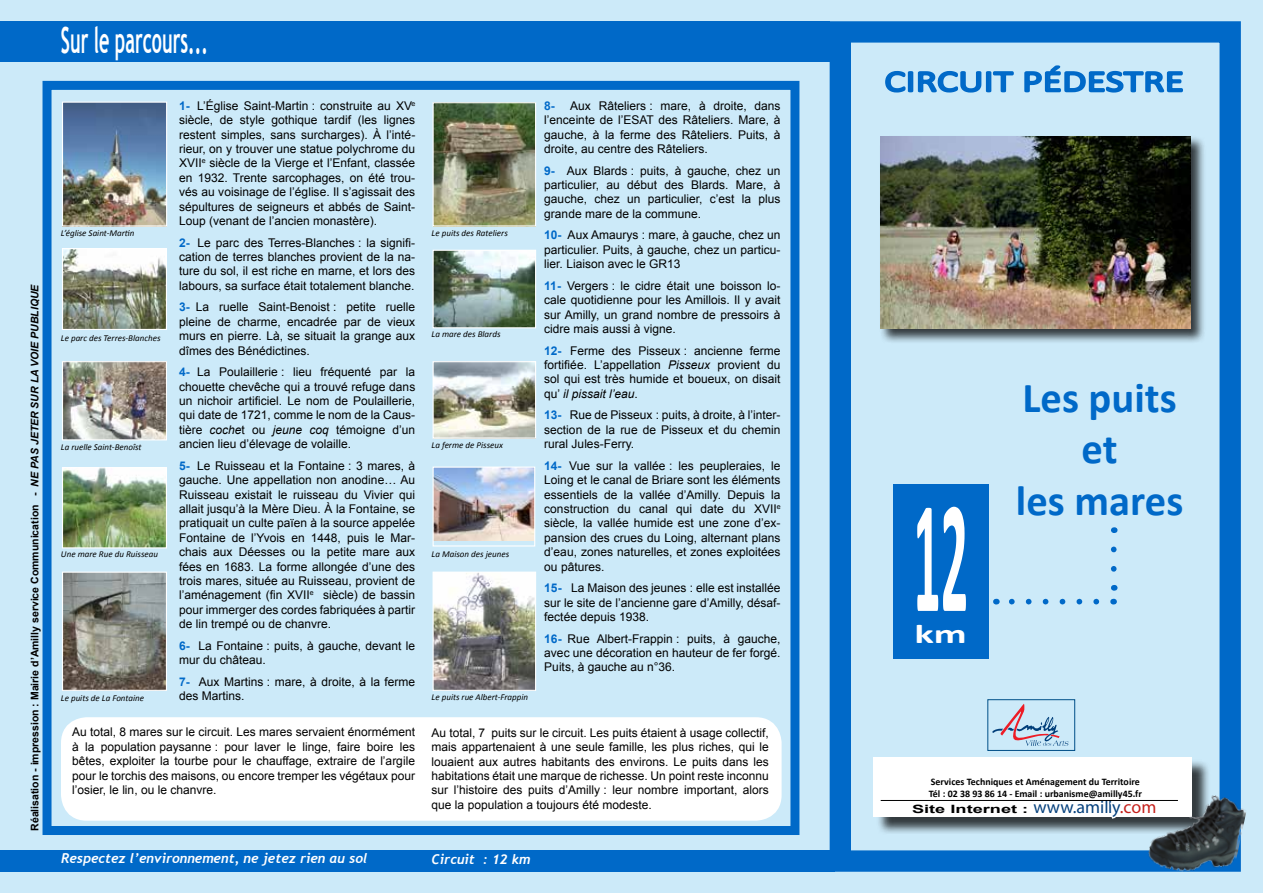
<style>
.page{position:relative;width:1263px;height:893px;background:#cceaf9}
.page>*{position:absolute;margin:0;border:0;box-sizing:border-box;transform-origin:0 0}
.t1{font:700 162px "Calibri";color:#fff;scale:.33 1}
.t2{font:700 42.9px/51.4px "Calibri";color:#0069c8;text-align:center}
.t3{font:700 36px "Trebuchet MS";color:#fff;scale:.5 1}
.t4{font:30px "Calibri";color:#0069c8;scale:1.33 1}
.t5{font:700 27px "Calibri";color:#fff;scale:1.5 1}
.t6{font:italic 700 13.5px "Trebuchet";color:#fff}
.t7{font:12px/14.4px "Arial";color:#000;text-align:justify}
.t8{font:700 12px "Arial";color:#0069c8}
.t9{font:700 11.4px "Arial";color:#000;scale:1.59 1}
.t10{font:700 10.5px "Arial";color:#000}
.t11{font:700 10.05px/12px "Calibri";color:#000}
.t12{font:italic 9px "Calibri";color:#000}
.s1{font-style:italic}
.s2{font-weight:700;color:#0069c8}
.s3{font-family:"Myriad Pro";font-weight:400;font-size:18px;color:#06417d}
.s4{font-family:"Myriad Pro";font-weight:400;font-size:18px;color:#c5211c}
</style>
<div class="page">
<div style="left:43px;top:81px;width:756px;height:754px;border:9px solid #0069c8"></div>
<div style="left:0;top:21px;width:830px;height:40px;background:#0069c8"></div>
<div style="left:0;top:850px;width:835px;height:22px;background:#0069c8"></div>
<div style="left:65px;top:722px;width:712px;height:94px;background:#fff;border-radius:21px"></div>
<div style="left:61px;top:717px;width:721px;height:104px;border:9px solid #fff;border-radius:21px"></div>
<img style="left:64px;top:104px;width:101px;height:121px">
<div style="left:62px;top:102px;width:105px;height:125px;border:1px solid #fff"></div>
<img style="left:64px;top:250px;width:101px;height:78px">
<div style="left:62px;top:248px;width:105px;height:82px;border:1px solid #fff"></div>
<img style="left:64px;top:363px;width:101px;height:75px">
<div style="left:62px;top:361px;width:105px;height:79px;border:1px solid #fff"></div>
<img style="left:64px;top:469px;width:101px;height:77px">
<div style="left:62px;top:467px;width:105px;height:81px;border:1px solid #fff"></div>
<img style="left:64px;top:574px;width:101px;height:115px">
<div style="left:62px;top:572px;width:105px;height:119px;border:1px solid #fff"></div>
<img style="left:435px;top:104px;width:99px;height:121px">
<div style="left:433px;top:102px;width:103px;height:125px;border:1px solid #fff"></div>
<img style="left:435px;top:252px;width:99px;height:74px">
<div style="left:433px;top:250px;width:103px;height:78px;border:1px solid #fff"></div>
<img style="left:435px;top:363px;width:99px;height:74px">
<div style="left:433px;top:361px;width:103px;height:78px;border:1px solid #fff"></div>
<img style="left:435px;top:469px;width:98px;height:72px">
<div style="left:433px;top:467px;width:102px;height:80px;border:1px solid #fff"></div>
<img style="left:435px;top:574px;width:99px;height:115px">
<div style="left:433px;top:572px;width:103px;height:119px;border:1px solid #fff"></div>
<div style="left:830px;top:21px;width:411px;height:851px;border:21px solid #0069c8"></div>
<svg style="left:885px;top:71px;width:129px;height:22px"></svg>
<svg style="left:1024px;top:65px;width:159px;height:28px"></svg>
<div style="left:879px;top:135px;width:328px;height:209px;background:#000;opacity:.75"></div>
<img style="left:880px;top:136px;width:311px;height:192px">
<div style="left:876px;top:759px;width:335px;height:76px;background:#000;opacity:.75"></div>
<div style="left:874px;top:757px;width:318px;height:59px;background:#fff"></div>
<svg style="left:1030px;top:816px;width:116px;height:19px"></svg>
<svg style="left:992px;top:704px;width:76px;height:42px"></svg>
<div style="left:988px;top:699px;width:87px;height:52px;border:1px solid #004f88"></div>
<hr style="left:881px;top:800px;width:297px;height:1px;background:#000">
<svg style="left:1111px;top:549px;width:5px;height:23px"></svg>
<svg style="left:1009px;top:599px;width:87px;height:5px"></svg>
<div style="left:893px;top:485px;width:95px;height:174px;background:#0069c8"></div>
<img style="left:1146px;top:784px;width:100px;height:88px">
<p class="t10" style="left:28px;top:831px;width:548px;rotate:-90deg">Réalisation - impression : Mairie d’Amilly service Communication - <span class="s1">NE PAS JETER SUR LA VOIE PUBLIQUE</span></p>
<h3 class="t3" style="left:61px;top:18px;width:296px">Sur le parcours...</h3>
<p class="t12" style="left:61px;top:227px;width:75px">L’église Saint-Martin</p>
<p class="t12" style="left:61px;top:331px;width:101px">Le parc des Terres-Blanches</p>
<p class="t12" style="left:61px;top:441px;width:82px">La ruelle Saint-Benoîst</p>
<p class="t12" style="left:61px;top:548px;width:99px">Une mare Rue du Ruisseau</p>
<p class="t12" style="left:61px;top:692px;width:85px">Le puits de La Fontaine</p>
<p class="t7" style="left:179px;top:98px;width:238px"><span class="s2">1-</span> L’Église Saint-Martin : construite au XV<sup>e </sup>siècle, de style gothique tardif (les lignes restent simples, sans surcharges). À l’inté&shy;rieur, on y trouver une statue polychrome du XVII<sup>e</sup> siècle de la Vierge et l’Enfant, classée en 1932. Trente sarcophages, on été trou&shy;vés au voisinage de l’église. Il s’agissait des sépultures de seigneurs et abbés de Saint-Loup (venant de l’ancien monastère).</p>
<p class="t7" style="left:179px;top:235px;width:238px"><span class="s2">2-</span> Le parc des Terres-Blanches : la signifi&shy;cation de terres blanches provient de la na&shy;ture du sol, il est riche en marne, et lors des labours, sa surface était totalement blanche.</p>
<p class="t7" style="left:179px;top:300px;width:238px"><span class="s2">3-</span> La ruelle Saint-Benoist : petite ruelle pleine de charme, encadrée par de vieux murs en pierre. Là, se situait la grange aux dîmes des Bénédictines.</p>
<p class="t7" style="left:179px;top:365px;width:238px"><span class="s2">4-</span> La Poulaillerie : lieu fréquenté par la chouette chevêche qui a trouvé refuge dans un nichoir artificiel. Le nom de Poulaillerie, qui date de 1721, comme le nom de la Caus&shy;tière <span class="s1">coche</span>t ou <span class="s1">jeune coq</span> témoigne d’un ancien lieu d’élevage de volaille.</p>
<p class="t7" style="left:179px;top:458px;width:238px"><span class="s2">5-</span> Le Ruisseau et la Fontaine : 3 mares, à gauche. Une appellation non anodine… Au Ruisseau existait le ruisseau du Vivier qui allait jusqu’à la Mère Dieu. À la Fontaine, se pratiquait un culte païen à la source appelée Fontaine de l’Yvois en 1448, puis le Mar&shy;chais aux Déesses ou la petite mare aux fées en 1683. La forme allongée d’une des trois mares, située au Ruisseau, provient de l’aménagement (fin XVII<sup>e</sup> siècle) de bassin pour immerger des cordes fabriquées à partir de lin trempé ou de chanvre.</p>
<p class="t7" style="left:179px;top:638px;width:238px"><span class="s2">6-</span> La Fontaine : puits, à gauche, devant le mur du château.</p>
<p class="t7" style="left:179px;top:674px;width:238px"><span class="s2">7-</span> Aux Martins : mare, à droite, à la ferme des Martins.</p>
<p class="t12" style="left:432px;top:227px;width:78px">Le puits des Rateliers</p>
<p class="t12" style="left:432px;top:328px;width:70px">La mare des Blards</p>
<p class="t12" style="left:432px;top:439px;width:73px">La ferme de Pisseux</p>
<p class="t12" style="left:432px;top:548px;width:79px">La Maison des jeunes</p>
<p class="t12" style="left:432px;top:691px;width:98px">Le puits rue Albert-Frappin</p>
<p class="t7" style="left:544px;top:98px;width:238px;text-indent:26px">Aux Râteliers : mare, à droite, dans l’enceinte de l’ESAT des Râteliers. Mare, à gauche, à la ferme des Râteliers. Puits, à droite, au centre des Râteliers.</p>
<p class="t7" style="left:544px;top:163px;width:238px"><span class="s2">9-</span> Aux Blards : puits, à gauche, chez un particulier, au début des Blards. Mare, à gauche, chez un particulier, c’est la plus grande mare de la commune.</p>
<p class="t7" style="left:544px;top:228px;width:238px"><span class="s2">10-</span> Aux Amaurys : mare, à gauche, chez un particulier. Puits, à gauche, chez un particu&shy;lier. Liaison avec le GR13</p>
<p class="t7" style="left:544px;top:278px;width:238px"><span class="s2">11-</span> Vergers : le cidre était une boisson lo&shy;cale quotidienne pour les Amillois. Il y avait sur Amilly, un grand nombre de pressoirs à cidre mais aussi à vigne.</p>
<p class="t7" style="left:544px;top:343px;width:238px"><span class="s2">12-</span> Ferme des Pisseux : ancienne ferme fortifiée. L’appellation <span class="s1">Pisseux</span> provient du sol qui est très humide et boueux, on disait qu’ <span class="s1">il pissait l’eau</span>.</p>
<p class="t7" style="left:544px;top:408px;width:238px"><span class="s2">13-</span> Rue de Pisseux : puits, à droite, à l’inter&shy;section de la rue de Pisseux et du chemin rural Jules-Ferry.</p>
<p class="t7" style="left:544px;top:458px;width:238px"><span class="s2">14-</span> Vue sur la vallée : les peupleraies, le Loing et le canal de Briare sont les éléments essentiels de la vallée d’Amilly. Depuis la construction du canal qui date du XVII<sup>e </sup>siècle, la vallée humide est une zone d’ex&shy;pansion des crues du Loing, alternant plans d’eau, zones naturelles, et zones exploitées ou pâtures.</p>
<p class="t7" style="left:544px;top:581px;width:238px"><span class="s2">15-</span> La Maison des jeunes : elle est installée sur le site de l’ancienne gare d’Amilly, désaf&shy;fectée depuis 1938.</p>
<p class="t7" style="left:544px;top:631px;width:238px"><span class="s2">16-</span> Rue Albert-Frappin : puits, à gauche, avec une décoration en hauteur de fer forgé.<br>Puits, à gauche au n°36.</p>
<p class="t8" style="left:544px;top:98px;width:12px">8-</p>
<p class="t7" style="left:72px;top:725px;width:344px">Au total, 8 mares sur le circuit. Les mares servaient énormément à la population paysanne : pour laver le linge, faire boire les bêtes, exploiter la tourbe pour le chauffage, extraire de l’argile pour le torchis des maisons, ou encore tremper les végétaux pour l’osier, le lin, ou le chanvre.</p>
<p class="t7" style="left:432px;top:725px;width:339px">Au total, 7 puits sur le circuit. Les puits étaient à usage collectif, mais appartenaient à une seule famille, les plus riches, qui le louaient aux autres habitants des environs. Le puits dans les habitations était une marque de richesse. Un point reste inconnu sur l’histoire des puits d’Amilly : leur nombre important, alors que la population a toujours été modeste.</p>
<p class="t6" style="left:61px;top:850px;width:308px">Respectez l’environnement, ne jetez rien au sol</p>
<p class="t6" style="left:432px;top:851px;width:100px">Circuit : 12 km</p>
<h3 class="t4" style="left:884px;top:62px;width:227px">CIRCUIT PÉDESTRE</h3>
<h1 class="t1" style="left:913px;top:454px;width:167px">12</h1>
<h3 class="t5" style="left:914px;top:617px;width:36px">km</h3>
<h2 class="t2" style="left:1016px;top:372px;width:169px">Les puits et<br>les mares</h2>
<p class="t11" style="left:929px;top:775px;width:214px">Services Techniques et Aménagement du Territoire<br>Tél : 02 38 93 86 14 - Email : urbanisme@amilly45.fr</p>
<p class="t9" style="left:912px;top:801px;width:155px">Site Internet : <span class="s3">www.amilly</span><span class="s4">.com</span></p>
</div>
